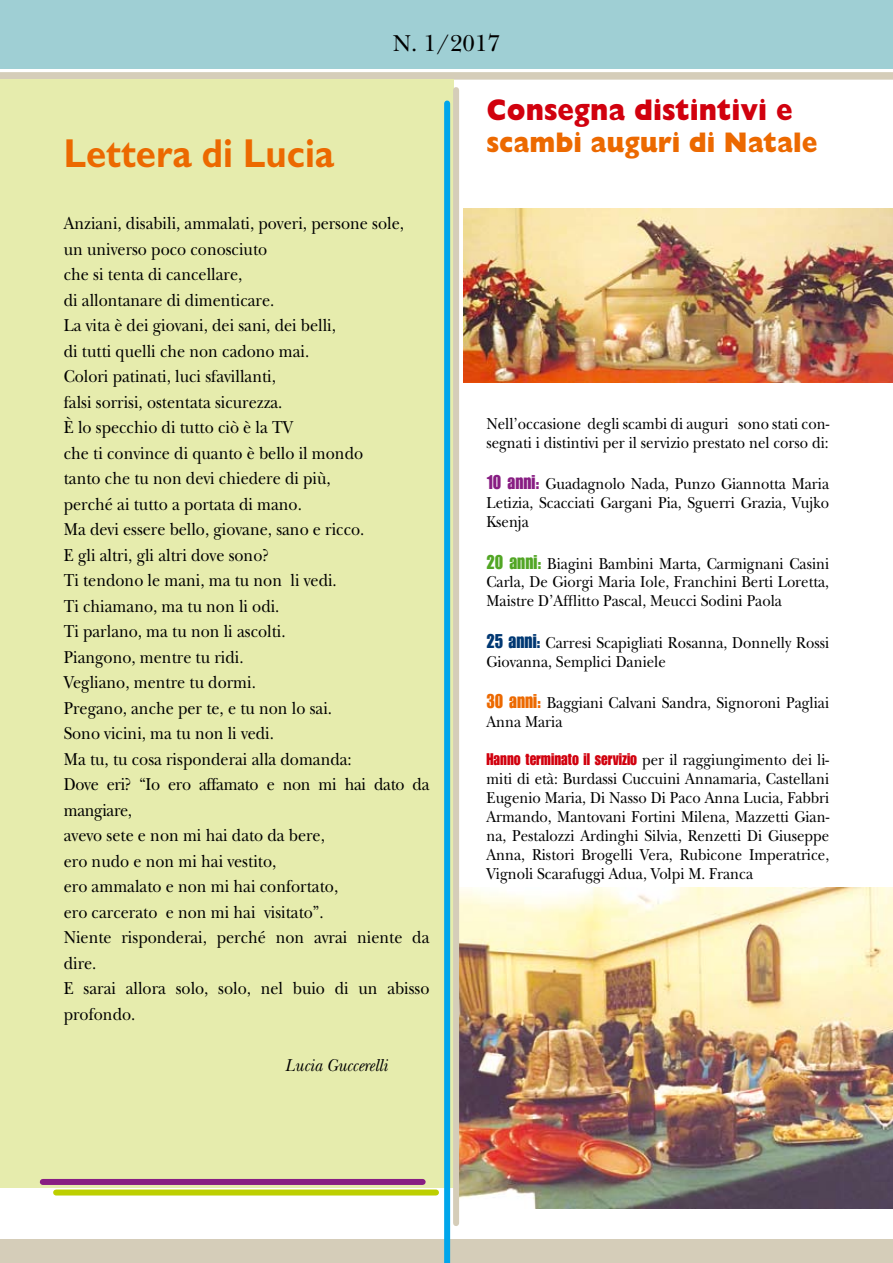
<style>
.page{position:relative;width:893px;height:1263px;background:#fff}
.page>*{position:absolute;margin:0;border:0;box-sizing:border-box;transform-origin:0 0}
.t1{font:700 40.5px "Gill Sans";color:#ec6900;scale:.9 1}
.t2{font:800 30px "Gill Sans";color:#d1010e;scale:.9 1}
.t3{font:800 28.5px "Gill Sans";color:#ec6900;scale:.9 1}
.t4{font:24px "New Baskerville";color:#000}
.t5{font:18px/25.5px "New Baskerville";color:#000;scale:.9 1}
.t6{font:italic 18px "New Baskerville";color:#000;scale:.9 1}
.t7{font:16.5px/19px "New Baskerville";color:#000;scale:.9 1}
.s1{font-family:"Impact";font-size:19.5px;color:#881e83}
.s2{font-family:"Impact";font-size:19.5px;color:#52a625}
.s3{font-family:"Impact";font-size:19.5px;color:#003873}
.s4{font-family:"Impact";font-size:19.5px;color:#ec6900}
.s5{font-family:"Impact";color:#d1010e}
</style>
<div class="page">
<div style="left:0;top:0;width:893px;height:68px;background:#9fcfd4"></div>
<div style="left:0;top:72px;width:893px;height:8px;background:#d5cdb9"></div>
<div style="left:0;top:1240px;width:893px;height:23px;background:#d5cdb9"></div>
<div style="left:0;top:79px;width:454px;height:1109px;background:#e6ecad"></div>
<div style="left:444px;top:103px;width:6px;height:1160px;background:#00a6eb"></div>
<div style="left:56px;top:1189px;width:380px;height:6px;background:#bdcf00"></div>
<div style="left:43px;top:1179px;width:380px;height:6px;background:#881e83"></div>
<img style="left:463px;top:209px;width:430px;height:174px">
<img style="left:459px;top:888px;width:434px;height:320px">
<div style="left:453px;top:90px;width:6px;height:1133px;background:#d5cdb9"></div>
<h1 class="t1" style="left:64px;top:129px;width:302px">Lettera di Lucia</h1>
<h3 class="t4" style="left:393px;top:29px;width:109px">N. 1/2017</h3>
<h2 class="t2" style="left:486px;top:93px;width:342px">Consegna distintivi e</h2>
<h3 class="t3" style="left:486px;top:125px;width:369px">scambi auguri di Natale</h3>
<p class="t5" style="left:64px;top:211px;width:408px">Anziani, disabili, ammalati, poveri, persone sole,<br>un universo poco conosciuto<br>che si tenta di cancellare,<br>di allontanare di dimenticare.<br>La vita è dei giovani, dei sani, dei belli,<br>di tutti quelli che non cadono mai.<br>Colori patinati, luci sfavillanti,<br>falsi sorrisi, ostentata sicurezza.<br>È lo specchio di tutto ciò è la TV<br>che ti convince di quanto è bello il mondo<br>tanto che tu non devi chiedere di più,<br>perché ai tutto a portata di mano.<br>Ma devi essere bello, giovane, sano e ricco.<br>E gli altri, gli altri dove sono?<br>Ti tendono le mani, ma tu non li vedi.<br>Ti chiamano, ma tu non li odi.<br>Ti parlano, ma tu non li ascolti.<br>Piangono, mentre tu ridi.<br>Vegliano, mentre tu dormi.<br>Pregano, anche per te, e tu non lo sai.<br>Sono vicini, ma tu non li vedi.<br>Ma tu, tu cosa risponderai alla domanda:<br>Dove eri? “Io ero affamato e non mi hai dato da mangiare,<br>avevo sete e non mi hai dato da bere,<br>ero nudo e non mi hai vestito,<br>ero ammalato e non mi hai confortato,<br>ero carcerato e non mi hai visitato”.<br>Niente risponderai, perché non avrai niente da dire.<br>E sarai allora solo, solo, nel buio di un abisso profondo.</p>
<p class="t6" style="left:285px;top:1055px;width:115px">Lucia Guccerelli</p>
<p class="t7" style="left:486px;top:414px;width:382px">Nell’occasione degli scambi di auguri sono stati con&shy;segnati i distintivi per il servizio prestato nel corso di:</p>
<p class="t7" style="left:486px;top:474px;width:382px;text-align:justify"><span class="s1">10 anni:</span> Guadagnolo Nada, Punzo Giannotta Maria Letizia, Scacciati Gargani Pia, Sguerri Grazia, Vujko Ksenja</p>
<p class="t7" style="left:486px;top:554px;width:382px;text-align:justify"><span class="s2">20 anni:</span> Biagini Bambini Marta, Carmignani Casini Carla, De Giorgi Maria Iole, Franchini Berti Loretta, Maistre D’Afflitto Pascal, Meucci Sodini Paola</p>
<p class="t7" style="left:486px;top:633px;width:382px"><span class="s3">25 anni:</span> Carresi Scapigliati Rosanna, Donnelly Rossi<br>Giovanna, Semplici Daniele</p>
<p class="t7" style="left:486px;top:693px;width:382px"><span class="s4">30 anni:</span> Baggiani Calvani Sandra, Signoroni Pagliai<br>Anna Maria</p>
<p class="t7" style="left:486px;top:750px;width:382px;text-align:justify"><span class="s5">Hanno terminato il servizio</span> per il raggiungimento dei li&shy;miti di età: Burdassi Cuccuini Annamaria, Castellani Eugenio Maria, Di Nasso Di Paco Anna Lucia, Fabbri Armando, Mantovani Fortini Milena, Mazzetti Gian&shy;na, Pestalozzi Ardinghi Silvia, Renzetti Di Giuseppe Anna, Ristori Brogelli Vera, Rubicone Imperatrice, Vignoli Scarafuggi Adua, Volpi M. Franca</p>
</div>
